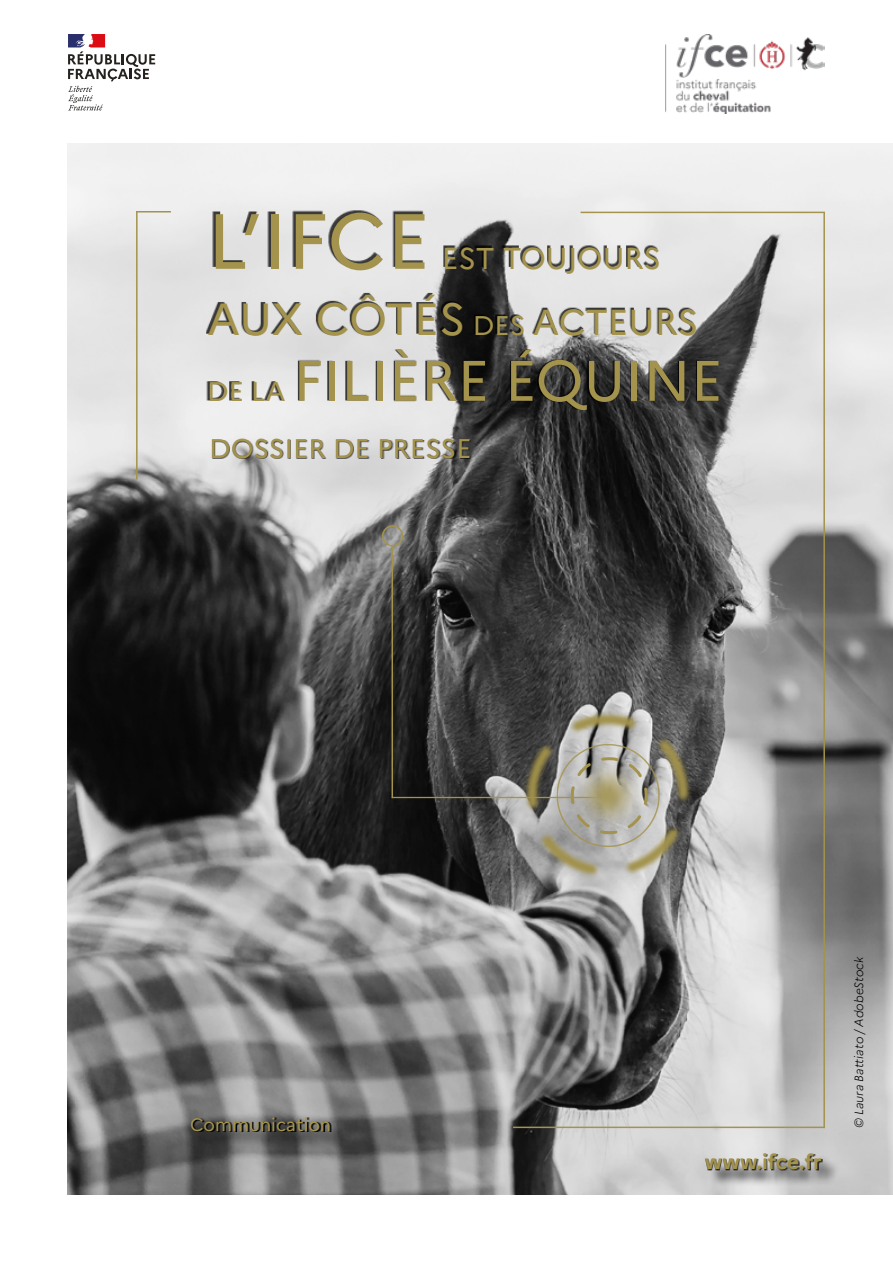
<style>
.page{position:relative;width:893px;height:1263px;background:#fff}
.page>*{position:absolute;margin:0;border:0;box-sizing:border-box;transform-origin:0 0}
.t1{font:78px "Marianne";color:#a3934c}
.t2{font:57px "Marianne";color:#a3934c}
.t3{font:45px "Marianne";letter-spacing:-.01em;color:#a3934c}
.t4{font:30px "Marianne";color:#a3934c}
.t5{font:27px "Marianne";color:#a3934c}
.t6{font:700 21px "Marianne";letter-spacing:-.005em;color:#a3934c}
.t7{font:18px "Marianne";color:#a3934c}
.t8{font:italic 300 12px "Marianne";color:#000}
.s1{font-size:27px}
.s2{font-size:36px}
</style>
<div class="page">
<img style="left:68px;top:144px;width:825px;height:1051px">
<svg style="left:68px;top:34px;width:87px;height:77px"></svg>
<img style="left:665px;top:34px;width:160px;height:79px">
<div style="left:206px;top:211px;width:512px;height:199px;background:#000;opacity:.75"></div>
<hr style="left:136px;top:211px;width:2px;height:268px;background:#a3934c">
<hr style="left:580px;top:212px;width:245px;height:1px;background:#a3934c">
<hr style="left:823px;top:212px;width:2px;height:916px;background:#a3934c">
<div style="left:194px;top:1119px;width:154px;height:30px;background:#000;opacity:.75"></div>
<svg style="left:192px;top:1118px;width:139px;height:14px;background:#494949"></svg>
<hr style="left:513px;top:1126px;width:312px;height:2px;background:#a3934c">
<hr style="left:136px;top:211px;width:35px;height:1px;background:#a3934c">
<div style="left:708px;top:1155px;width:132px;height:32px;background:#000;opacity:.75"></div>
<div style="left:706px;top:1153px;width:117px;height:17px;background:#000;opacity:.75"></div>
<div style="left:213px;top:440px;width:258px;height:19px;background:#000;opacity:.67"></div>
<hr style="left:392px;top:797px;width:216px;height:1px;background:#a3934c">
<hr style="left:392px;top:546px;width:1px;height:252px;background:#a3934c">
<div style="left:382px;top:525px;width:21px;height:21px;border:2px solid #a3934c;border-radius:50%"></div>
<img style="left:468px;top:655px;width:280px;height:280px">
<h1 class="t1" style="left:207px;top:193px;width:225px">L’IFCE</h1>
<h3 class="t4" style="left:442px;top:240px;width:221px">EST TOUJOURS</h3>
<h3 class="t3" style="left:207px;top:291px;width:493px">AUX CÔTÉS <span class="s1">DES</span> <span class="s2">ACTEURS</span></h3>
<h2 class="t2" style="left:207px;top:346px;width:517px"><span class="s1">DE LA</span> FILIÈRE ÉQUINE</h2>
<h3 class="t5" style="left:209px;top:431px;width:264px">DOSSIER DE PRESSE</h3>
<h3 class="t7" style="left:190px;top:1114px;width:142px">Communication</h3>
<h3 class="t6" style="left:705px;top:1149px;width:118px">www.ifce.fr</h3>
<p class="t8" style="left:852px;top:1128px;width:173px;rotate:-90deg">© Laura Battiato / AdobeStock</p>
</div>
